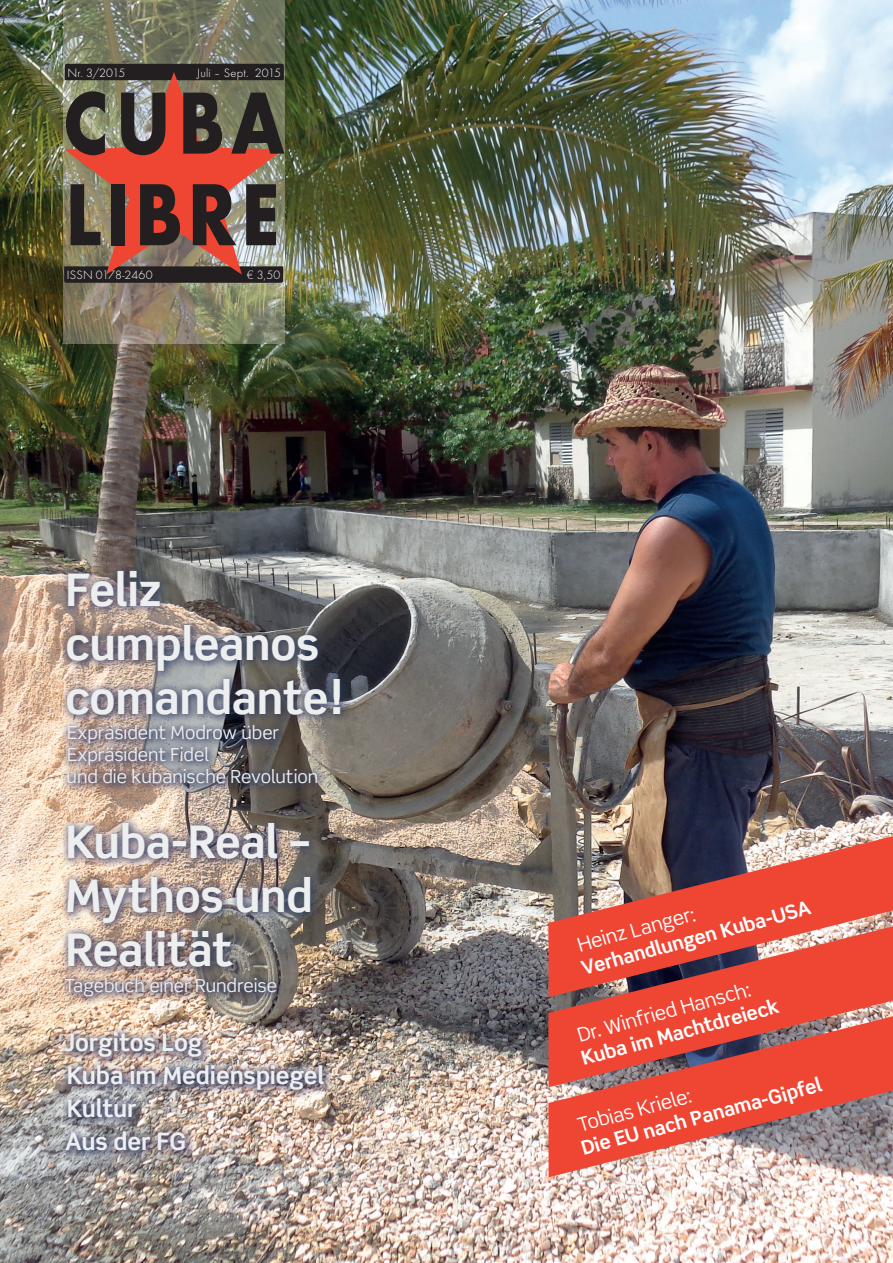
<style>
.page{position:relative;width:893px;height:1263px;background:#fff}
.page>*{position:absolute;margin:0;border:0;box-sizing:border-box;transform-origin:0 0}
.t1{font:700 91.5px/91.7px "Futura";letter-spacing:.06em;color:#231f20;scale:.84 1}
.t2{font:700 45px/54px "Scene Pro";letter-spacing:-.01em;color:#edefef}
.t3{font:700 24px/33px "Scene Pro";letter-spacing:-.005em;color:#edefef}
.t4{font:700 19.5px "Scene Pro";color:#fff}
.t5{font:19.5px "Scene Pro";color:#fff}
.t6{font:18px/21.6px "Scene Pro";letter-spacing:-.005em;color:#edefef}
.t7{font:300 12.6px "Futura";letter-spacing:.01em;color:#fff}
</style>
<div class="page">
<img style="left:0;top:0;width:893px;height:1263px">
<img style="left:548px;top:836px;width:345px;height:90px">
<svg style="left:548px;top:926px;width:345px;height:90px;background:#db4e40"></svg>
<svg style="left:548px;top:1016px;width:345px;height:161px;background:#d4645a"></svg>
<img style="left:58px;top:563px;width:293px;height:598px">
<img style="left:64px;top:0;width:221px;height:343px">
<svg style="left:64px;top:64px;width:220px;height:219px;background:#a06957"></svg>
<p class="t7" style="left:68px;top:65px;width:59px">Nr. 3/2015</p>
<p class="t7" style="left:197px;top:65px;width:86px">Juli – Sept. 2015</p>
<h1 class="t1" style="left:63px;top:76px;width:266px">CUBA<br>LIBRE</h1>
<p class="t7" style="left:67px;top:268px;width:87px">ISSN 0178-2460</p>
<p class="t7" style="left:247px;top:268px;width:35px">€ 3,50</p>
<h2 class="t2" style="left:65px;top:562px;width:279px">Feliz cumpleanos comandante !</h2>
<p class="t6" style="left:67px;top:722px;width:253px">Expräsident Modrow über<br>Expräsident Fidel<br>und die kubanische Revolution</p>
<h2 class="t2" style="left:65px;top:815px;width:250px;text-align:justify">Kuba-Real – Mythos und Realität</h2>
<p class="t6" style="left:65px;top:975px;width:214px">Tagebuch einer Rundreise</p>
<h3 class="t3" style="left:64px;top:1026px;width:262px">Jorgitos Log<br>Kuba im Medienspiegel<br>Kultur<br>Aus der FG</h3>
<p class="t4" style="left:579px;top:956px;width:238px;rotate:-15deg">Verhandlungen Kuba-USA</p>
<p class="t5" style="left:575px;top:1023px;width:180px;rotate:-15deg">Dr. Winfried Hansch:</p>
<p class="t5" style="left:575px;top:933px;width:123px;rotate:-15deg">Heinz Langer:</p>
<p class="t4" style="left:579px;top:1046px;width:205px;rotate:-15deg">Kuba im Machtdreieck</p>
<p class="t5" style="left:575px;top:1113px;width:119px;rotate:-15deg">Tobias Kriele:</p>
<p class="t4" style="left:579px;top:1136px;width:249px;rotate:-15deg">Die EU nach Panama-Gipfel</p>
</div>
